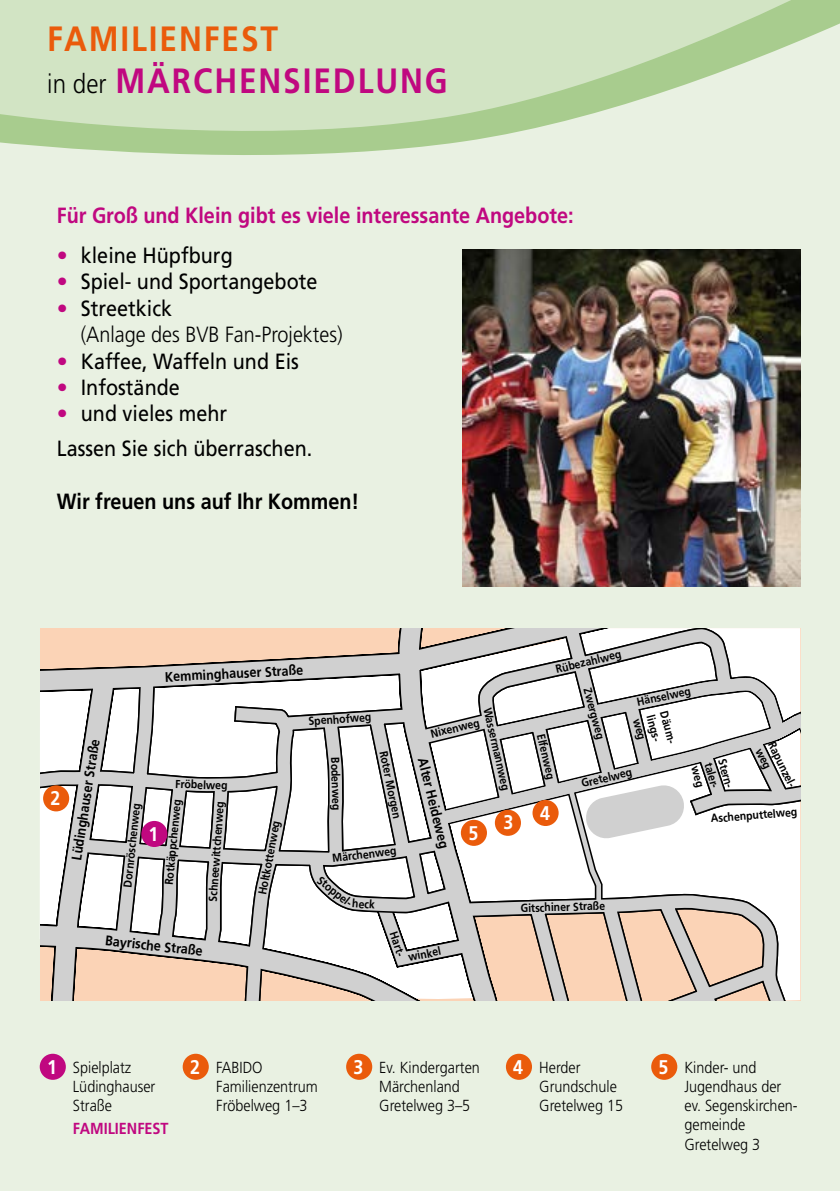
<style>
.page{position:relative;width:840px;height:1191px;background:#fff}
.page>*{position:absolute;margin:0;border:0;box-sizing:border-box;transform-origin:0 0}
.t1{font:700 35.2px/42.2px "Frutiger LT";letter-spacing:.06em;color:#c00880;scale:.9 1}
.t2{font:22px/34.4px "Frutiger LT";color:#000;scale:.9 1}
.t3{font:700 22px "Frutiger LT";color:#c00880;scale:.9 1}
.t4{font:300 22px/26.4px "Frutiger LT";color:#000;scale:.9 1}
.t5{font:700 22px "Frutiger LT";color:#000;scale:.9 1}
.t6{font:700 19.8px "Frutiger LT";color:#fff;scale:.9 1}
.t7{font:300 16px/19.2px "Frutiger LT";color:#000;scale:.9 1}
.t8{font:700 16px "Frutiger LT";color:#c00880;scale:.9 1}
.t9{font:700 14px "Frutiger LT";color:#000;scale:.9 1}
.t10{font:700 11.6px/14px "Frutiger LT";color:#000;scale:.9 1}
.s1{color:#ea5b0b}
.s2{font-weight:300;font-size:27px;color:#000}
.s3{color:#c00880}
.s4{font-weight:400;color:#c00880}
.s5{font-weight:400}
.s6{font-weight:700;font-size:19.8px;color:#fff}
</style>
<div class="page">
<div style="left:0;top:0;width:839px;height:1191px;background:#e9f1e2"></div>
<svg style="left:0;top:0;width:839px;height:155px"></svg>
<svg style="left:0;top:0;width:826px;height:139px;background:#cee1bf"></svg>
<svg style="left:40px;top:628px;width:759px;height:372px;background:#ded5ce"></svg>
<svg style="left:429px;top:673px;width:370px;height:31px;background:#dfdfdf"></svg>
<svg style="left:121px;top:704px;width:678px;height:296px;background:#ded8d4"></svg>
<svg style="left:561px;top:780px;width:137px;height:133px;background:#e2e1e1"></svg>
<div style="left:43px;top:785px;width:26px;height:26px;background:#ea5b0b;border-radius:50%"></div>
<div style="left:141px;top:821px;width:26px;height:26px;background:#c00880;border-radius:50%"></div>
<div style="left:494px;top:809px;width:26px;height:27px;background:#ea5b0b;border-radius:50%"></div>
<div style="left:532px;top:800px;width:26px;height:26px;background:#ea5b0b;border-radius:50%"></div>
<div style="left:460px;top:819px;width:26px;height:27px;background:#ea5b0b;border-radius:50%"></div>
<div style="left:182px;top:1053px;width:27px;height:26px;background:#ea5b0b;border-radius:50%"></div>
<div style="left:40px;top:1053px;width:26px;height:26px;background:#c00880;border-radius:50%"></div>
<div style="left:650px;top:1053px;width:27px;height:26px;background:#ea5b0b;border-radius:50%"></div>
<div style="left:505px;top:1053px;width:26px;height:26px;background:#ea5b0b;border-radius:50%"></div>
<div style="left:346px;top:1053px;width:26px;height:26px;background:#ea5b0b;border-radius:50%"></div>
<img style="left:462px;top:249px;width:337px;height:338px">
<svg style="left:632px;top:718px;width:12px;height:22px"></svg>
<h1 class="t1" style="left:47px;top:17px;width:446px"><span class="s1">FAMILIENFEST<br></span><span class="s2">in der</span> MÄRCHENSIEDLUNG</h1>
<h2 class="t3" style="left:57px;top:202px;width:575px">Für Groß und Klein gibt es viele interessante Angebote:</h2>
<h2 class="t2" style="left:57px;top:238px;width:197px"><span class="s3">•</span> kleine Hüpfburg</h2>
<h2 class="t2" style="left:57px;top:265px;width:291px"><span class="s3">•</span> Spiel- und Sportangebote</h2>
<h2 class="t4" style="left:81px;top:295px;width:292px;text-indent:-24px"><span class="s4">•</span> <span class="s5">Streetkick<br></span>(Anlage des BVB Fan-Projektes)</h2>
<h2 class="t2" style="left:57px;top:344px;width:270px"><span class="s3">•</span> Kaffee, Waffeln und Eis</h2>
<h2 class="t2" style="left:57px;top:370px;width:138px"><span class="s3">•</span> Infostände</h2>
<h2 class="t2" style="left:57px;top:397px;width:285px"><span class="s3">•</span> und vieles mehr<br>Lassen Sie sich überraschen.</h2>
<h2 class="t5" style="left:57px;top:488px;width:337px">Wir freuen uns auf Ihr Kommen!</h2>
<h3 class="t6" style="left:50px;top:786px;width:13px">2</h3>
<p class="t9" style="left:68px;top:858px;width:137px;rotate:-81deg">Lüdinghauser Straße</p>
<p class="t9" style="left:164px;top:668px;width:155px;rotate:-3deg">Kemminghauser Straße</p>
<p class="t10" style="left:120px;top:886px;width:95px;rotate:-84deg">Dornröschenweg</p>
<h3 class="t6" style="left:148px;top:822px;width:13px">1</h3>
<p class="t10" style="left:175px;top:777px;width:60px;rotate:2deg">Fröbelweg</p>
<p class="t10" style="left:161px;top:884px;width:97px;rotate:-84deg">Rotkäppchenweg</p>
<p class="t10" style="left:206px;top:901px;width:113px;rotate:-86deg">Schneewittchenweg</p>
<p class="t10" style="left:255px;top:893px;width:85px;rotate:-79deg">Holtkottenweg</p>
<p class="t10" style="left:308px;top:714px;width:71px;rotate:-4deg">Spenhofweg</p>
<p class="t10" style="left:342px;top:757px;width:60px;rotate:88deg">Bodenweg</p>
<p class="t10" style="left:390px;top:749px;width:78px;rotate:78deg">Roter Morgen</p>
<p class="t10" style="left:331px;top:851px;width:73px;rotate:-7deg">Märchenweg</p>
<p class="t10" style="left:323px;top:873px;width:50px;rotate:39deg">Stoppel-</p>
<p class="t10" style="left:353px;top:896px;width:27px;rotate:5deg">heck</p>
<p class="t10" style="left:494px;top:706px;width:95px;rotate:77deg">Wassermannweg</p>
<p class="t10" style="left:429px;top:727px;width:57px;rotate:-14deg">Nixenweg</p>
<p class="t9" style="left:430px;top:756px;width:105px;rotate:76deg">Alter Heideweg</p>
<h3 class="t6" style="left:503px;top:811px;width:13px">3</h3>
<h3 class="t6" style="left:468px;top:821px;width:13px">5</h3>
<p class="t9" style="left:106px;top:932px;width:110px;rotate:6deg">Bayrische Straße</p>
<p class="t10" style="left:400px;top:929px;width:29px;rotate:72deg">Hart-</p>
<p class="t10" style="left:406px;top:950px;width:38px;rotate:-12deg">winkel</p>
<p class="t10" style="left:554px;top:662px;width:76px;rotate:-14deg">Rübezahlweg</p>
<p class="t10" style="left:547px;top:732px;width:53px;rotate:77deg">Elfenweg</p>
<h3 class="t6" style="left:539px;top:801px;width:13px">4</h3>
<p class="t10" style="left:593px;top:686px;width:60px;rotate:75deg">Zwergweg</p>
<p class="t10" style="left:635px;top:695px;width:62px;rotate:-12deg">Hänselweg</p>
<p class="t10" style="left:670px;top:709px;width:40px;rotate:75deg">Däum-</p>
<p class="t10" style="left:656px;top:713px;width:34px;rotate:75deg">lings-</p>
<p class="t10" style="left:777px;top:739px;width:58px;rotate:64deg">Rapunzel&shy;weg</p>
<p class="t10" style="left:728px;top:757px;width:37px;rotate:75deg">Stern&shy;taler&shy;weg</p>
<p class="t10" style="left:710px;top:811px;width:98px;rotate:-4deg">Aschenputtelweg</p>
<p class="t10" style="left:579px;top:776px;width:59px;rotate:-13deg">Gretelweg</p>
<p class="t10" style="left:520px;top:901px;width:95px;rotate:-2deg">Gitschiner Straße</p>
<h3 class="t7" style="left:73px;top:1058px;width:93px;text-indent:-26px"><span class="s6">1</span> Spielplatz<br>Lüdinghauser<br>Straße</h3>
<h3 class="t8" style="left:73px;top:1119px;width:108px">FAMILIENFEST</h3>
<h3 class="t7" style="left:216px;top:1058px;width:114px;text-indent:-26px"><span class="s6">2</span> FABIDO<br>Familienzentrum<br>Fröbelweg 1–3</h3>
<h3 class="t7" style="left:379px;top:1058px;width:113px;text-indent:-26px"><span class="s6">3</span> Ev. Kindergarten<br>Märchenland<br>Gretelweg 3–5</h3>
<h3 class="t7" style="left:539px;top:1058px;width:95px;text-indent:-26px"><span class="s6">4</span> Herder<br>Grundschule<br>Gretelweg 15</h3>
<h3 class="t7" style="left:684px;top:1058px;width:127px;text-indent:-26px"><span class="s6">5</span> Kinder- und<br>Jugendhaus der ev. Segenskirchen&shy;gemeinde<br>Gretelweg 3</h3>
</div>
